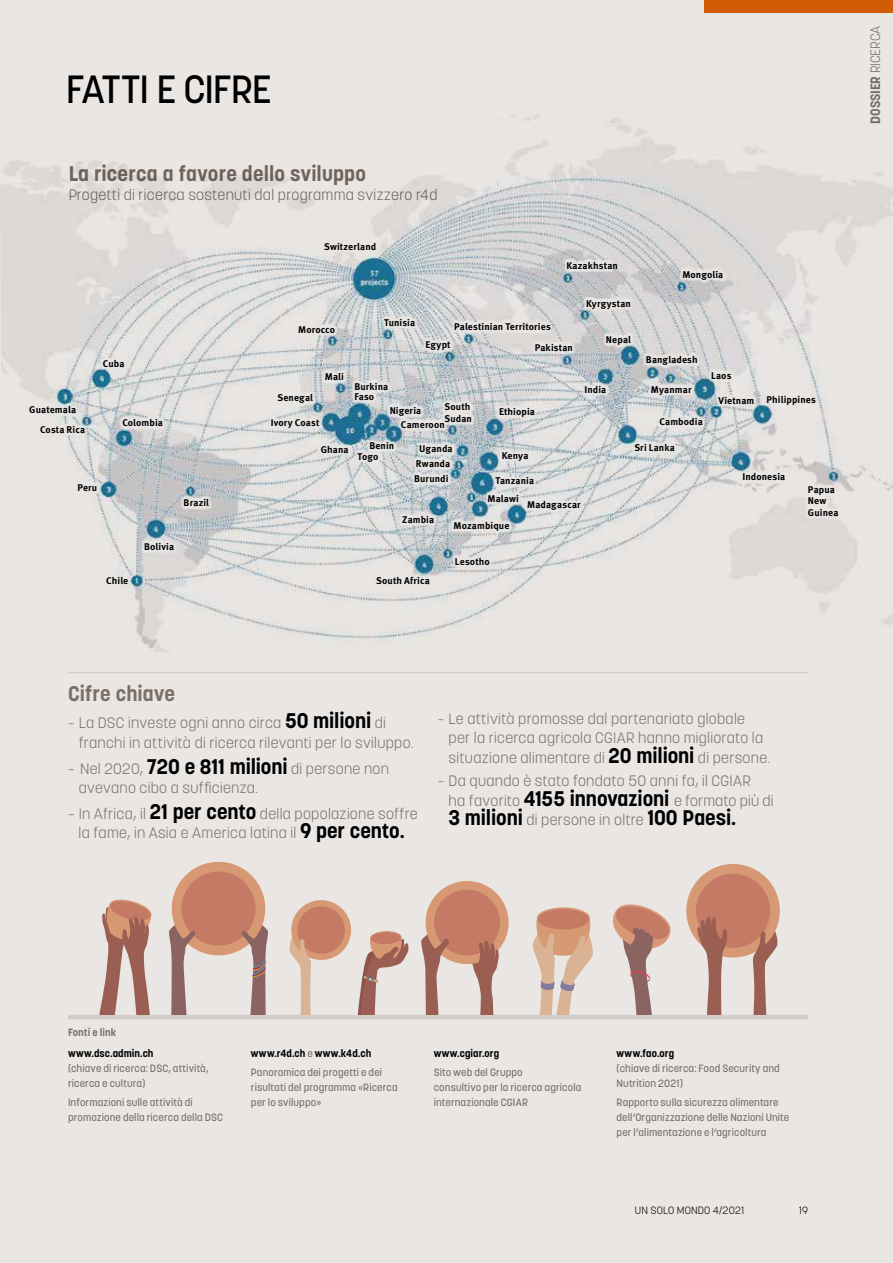
<style>
.page{position:relative;width:893px;height:1263px;background:#e9e6e4}
.page>*{position:absolute;margin:0;border:0;box-sizing:border-box;transform-origin:0 0}
.t1{font:500 39px "Korolev";letter-spacing:-.03em;color:#000}
.t2{font:700 21px "Korolev";letter-spacing:.005em;color:#7c6f66}
.t3{font:700 21px "Korolev";letter-spacing:-.005em;color:#000}
.t4{font:300 15px/19.5px "Korolev";letter-spacing:.02em;color:#7c6f66}
.t5{font:700 13.5px "Korolev";letter-spacing:-.01em;color:#7c6f66}
.t6{font:500 10.5px/15px "Korolev";letter-spacing:.01em;color:#7c6f66}
.t7{font:700 10.5px "Korolev";letter-spacing:.005em;color:#000}
.t8{font:300 10.5px "Korolev";letter-spacing:.02em;color:#000}
.t9{font:700 10.5px "Korolev";letter-spacing:.005em;color:#7c6f66}
.t10{font:700 9.75px/11.6px "Meta OT";letter-spacing:.01em;color:#000}
.s1{font-weight:300}
.s2{font-weight:700;font-size:21px;color:#000}
.s3{font-weight:300;font-size:15px;color:#7c6f66}
.s4{font-weight:700;color:#000}
</style>
<div class="page">
<hr style="left:68px;top:1015px;width:740px;height:4px;background:#d3cdca">
<hr style="left:68px;top:672px;width:740px;height:1px;background:#d3cdca">
<img style="left:0;top:115px;width:893px;height:538px">
<div style="left:172px;top:862px;width:93px;height:93px;background:#d79874;border-radius:50%"></div>
<div style="left:181px;top:871px;width:75px;height:74px;background:#c47a65;border-radius:50%"></div>
<svg style="left:169px;top:920px;width:27px;height:95px"></svg>
<svg style="left:241px;top:920px;width:27px;height:95px"></svg>
<svg style="left:537px;top:907px;width:53px;height:21px"></svg>
<div style="left:538px;top:909px;width:51px;height:20px;background:#c47a65;border-radius:50%"></div>
<svg style="left:532px;top:918px;width:61px;height:97px"></svg>
<div style="left:426px;top:881px;width:83px;height:83px;background:#d79874;border-radius:50%"></div>
<div style="left:434px;top:890px;width:66px;height:65px;background:#c47a65;border-radius:50%"></div>
<svg style="left:421px;top:929px;width:29px;height:86px"></svg>
<svg style="left:472px;top:941px;width:27px;height:74px"></svg>
<svg style="left:99px;top:899px;width:53px;height:116px"></svg>
<div style="left:686px;top:864px;width:94px;height:93px;background:#d79874;border-radius:50%"></div>
<div style="left:696px;top:874px;width:74px;height:74px;background:#c47a65;border-radius:50%"></div>
<svg style="left:752px;top:926px;width:26px;height:89px"></svg>
<svg style="left:696px;top:917px;width:31px;height:98px"></svg>
<svg style="left:613px;top:904px;width:58px;height:111px"></svg>
<svg style="left:289px;top:900px;width:120px;height:115px"></svg>
<div style="left:704px;top:0;width:189px;height:13px;background:#d15c05"></div>
<h1 class="t1" style="left:66px;top:64px;width:208px">FATTI E CIFRE</h1>
<h2 class="t2" style="left:68px;top:160px;width:300px">La ricerca a favore dello sviluppo</h2>
<p class="t4" style="left:68px;top:185px;width:371px">Progetti di ricerca sostenuti dal programma svizzero r4d</p>
<p class="t10" style="left:324px;top:241px;width:54px">Switzerland</p>
<p class="t10" style="left:566px;top:260px;width:53px">Kazakhstan</p>
<p class="t10" style="left:682px;top:269px;width:43px">Mongolia</p>
<p class="t10" style="left:29px;top:404px;width:48px">Guatemala</p>
<p class="t10" style="left:40px;top:424px;width:47px">Costa Rica</p>
<p class="t10" style="left:103px;top:358px;width:23px">Cuba</p>
<p class="t10" style="left:122px;top:417px;width:42px">Colombia</p>
<p class="t10" style="left:77px;top:482px;width:21px">Peru</p>
<p class="t10" style="left:184px;top:497px;width:27px">Brazil</p>
<p class="t10" style="left:586px;top:298px;width:46px">Kyrgystan</p>
<p class="t10" style="left:606px;top:334px;width:27px">Nepal</p>
<p class="t10" style="left:384px;top:317px;width:33px">Tunisia</p>
<p class="t10" style="left:454px;top:321px;width:98px">Palestinian Territories</p>
<p class="t10" style="left:298px;top:324px;width:38px">Morocco</p>
<p class="t10" style="left:325px;top:371px;width:21px">Mali</p>
<p class="t10" style="left:277px;top:392px;width:37px">Senegal</p>
<p class="t10" style="left:271px;top:417px;width:50px">Ivory Coast</p>
<p class="t10" style="left:425px;top:339px;width:27px">Egypt</p>
<p class="t10" style="left:535px;top:342px;width:40px">Pakistan</p>
<p class="t10" style="left:646px;top:354px;width:53px">Bangladesh</p>
<p class="t10" style="left:354px;top:381px;width:35px;line-height:10.1px">Burkina<br>Faso</p>
<p class="t10" style="left:584px;top:383px;width:23px">India</p>
<p class="t10" style="left:651px;top:383px;width:42px">Myanmar</p>
<p class="t10" style="left:445px;top:401px;width:29px">South<br>Sudan</p>
<p class="t10" style="left:499px;top:406px;width:37px">Ethiopia</p>
<p class="t10" style="left:502px;top:450px;width:28px">Kenya</p>
<p class="t10" style="left:487px;top:472px;width:48px;line-height:17.2px;text-indent:8px">Tanzania<br>Malawi</p>
<p class="t10" style="left:454px;top:520px;width:57px">Mozambique</p>
<p class="t10" style="left:401px;top:404px;width:45px;line-height:13.6px;text-indent:-11px">Nigeria<br>Cameroon</p>
<p class="t10" style="left:358px;top:441px;width:38px;line-height:10.1px;text-indent:12px">Benin<br>Togo</p>
<p class="t10" style="left:659px;top:416px;width:45px">Cambodia</p>
<p class="t10" style="left:634px;top:442px;width:42px">Sri Lanka</p>
<p class="t10" style="left:321px;top:443px;width:29px">Ghana</p>
<p class="t10" style="left:414px;top:441px;width:40px;line-height:15.3px;text-align:center">Uganda<br>Rwanda<br>Burundi</p>
<p class="t10" style="left:527px;top:499px;width:55px">Madagascar</p>
<p class="t10" style="left:402px;top:514px;width:34px">Zambia</p>
<p class="t10" style="left:711px;top:369px;width:22px">Laos</p>
<p class="t10" style="left:718px;top:394px;width:99px">Vietnam Philippines</p>
<p class="t10" style="left:742px;top:471px;width:44px">Indonesia</p>
<p class="t10" style="left:808px;top:483px;width:32px">Papua<br>New<br>Guinea</p>
<p class="t10" style="left:144px;top:541px;width:32px">Bolivia</p>
<p class="t10" style="left:455px;top:555px;width:36px">Lesotho</p>
<p class="t10" style="left:106px;top:575px;width:24px">Chile</p>
<p class="t10" style="left:376px;top:574px;width:55px">South Africa</p>
<p class="t5" style="left:867px;top:124px;width:100px;rotate:-90deg">DOSSIER <span class="s1">RICERCA</span></p>
<h2 class="t2" style="left:68px;top:680px;width:108px">Cifre chiave</h2>
<p class="t4" style="left:79px;top:713px;width:336px;text-indent:-11px">– La DSC investe ogni anno circa <span class="s2">50 milioni</span> di franchi in attività di ricerca rilevanti per lo sviluppo.</p>
<p class="t4" style="left:79px;top:758px;width:312px;text-indent:-11px">– Nel 2020, <span class="s2">720 e 811 milioni</span> di persone non avevano cibo a sufficienza.</p>
<p class="t4" style="left:68px;top:804px;width:351px;text-align:center">– In Africa, il <span class="s2">21 per cento</span> della popolazione soffre la fame, in Asia e America latina il <span class="s2">9 per cento.</span></p>
<p class="t4" style="left:449px;top:709px;width:323px;text-indent:-11px">– Le attività promosse dal partenariato globale per la ricerca agricola CGIAR hanno migliorato la situazione alimentare di <span class="s2">20 milioni</span> di persone.</p>
<p class="t4" style="left:449px;top:771px;width:326px;text-indent:-11px">– Da quando è stato fondato 50 anni fa, il CGIAR<br>ha favorito <span class="s2">4155 innovazioni</span> e formato più di</p>
<h2 class="t3" style="left:449px;top:805px;width:289px">3 milioni <span class="s3">di persone in oltre</span> 100 Paesi.</h2>
<p class="t9" style="left:68px;top:1025px;width:50px">Fonti e link</p>
<p class="t7" style="left:68px;top:1046px;width:87px">www.dsc.admin.ch</p>
<p class="t6" style="left:68px;top:1061px;width:142px">(chiave di ricerca: DSC, attività, ricerca e cultura)</p>
<p class="t6" style="left:68px;top:1095px;width:157px">Informazioni sulle attività di promozione della ricerca della DSC</p>
<p class="t6" style="left:251px;top:1044px;width:133px;line-height:19.2px"><span class="s4">www.r4d.ch</span> e <span class="s4">www.k4d.ch<br></span>Panoramica dei progetti e dei</p>
<p class="t6" style="left:251px;top:1080px;width:148px">risultati del programma «Ricerca per lo sviluppo»</p>
<p class="t7" style="left:434px;top:1047px;width:67px">www.cgiar.org</p>
<p class="t6" style="left:434px;top:1065px;width:149px">Sito web del Gruppo<br>consultivo per la ricerca agricola internazionale CGIAR</p>
<p class="t7" style="left:617px;top:1047px;width:59px">www.fao.org</p>
<p class="t6" style="left:617px;top:1061px;width:165px">(chiave di ricerca: Food Security and<br>Nutrition 2021)</p>
<p class="t6" style="left:617px;top:1095px;width:174px">Rapporto sulla sicurezza alimentare dell’Organizzazione delle Nazioni Unite per l’alimentazione e l’agricoltura</p>
<p class="t8" style="left:635px;top:1204px;width:111px">UN SOLO MONDO 4/2021</p>
<p class="t8" style="left:799px;top:1204px;width:10px">19</p>
</div>
